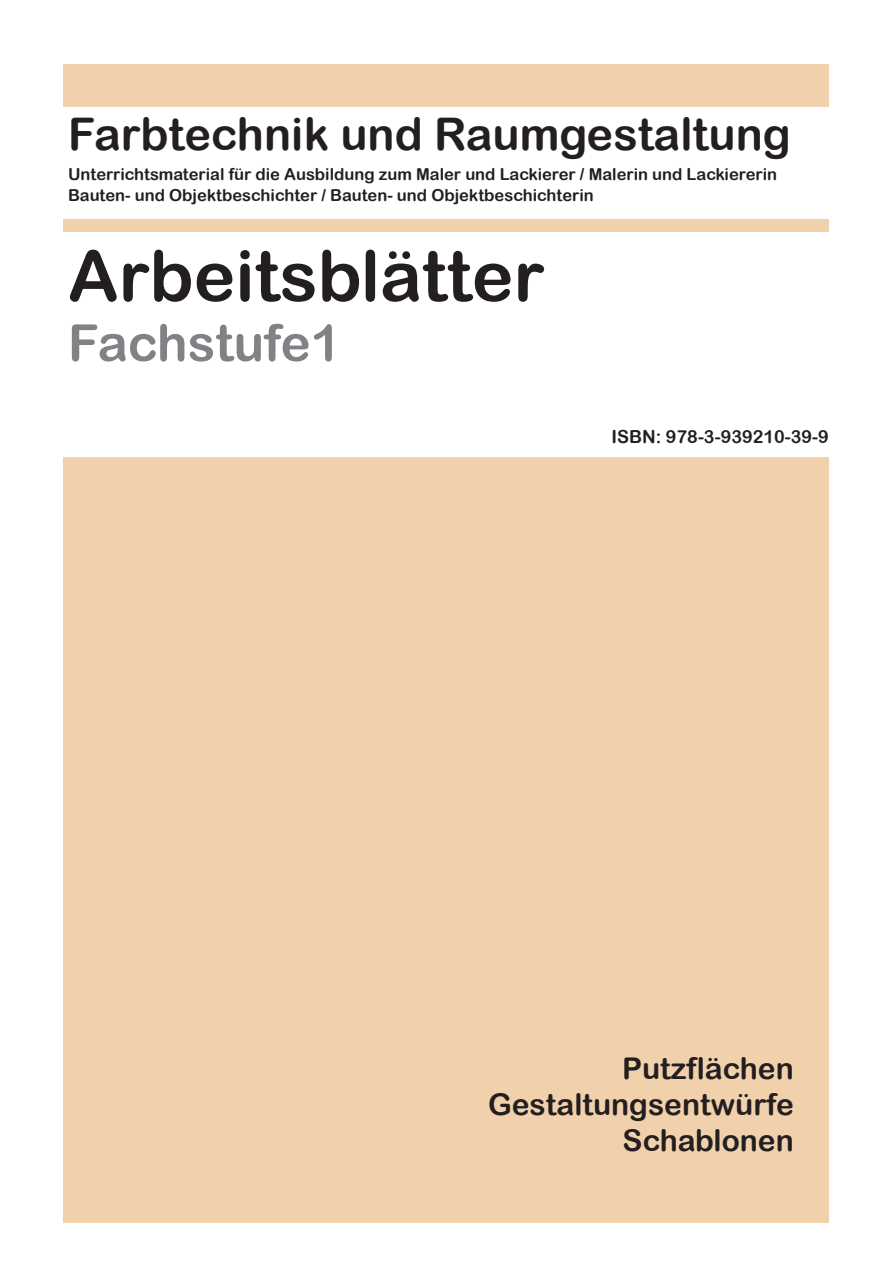
<style>
.page{position:relative;width:893px;height:1263px;background:#fff}
.page>*{position:absolute;margin:0;border:0;box-sizing:border-box;transform-origin:0 0}
.t1{font:70.5px "Arial Rounded MT Bold";color:#231f20}
.t2{font:51px "Arial Rounded MT Bold";color:#808285}
.t3{font:45px "Arial Rounded MT Bold";color:#231f20}
.t4{font:30px/36px "Arial Rounded MT Bold";color:#231f20;text-align:right}
.t5{font:18px "Arial Rounded MT Bold";color:#231f20}
.t6{font:16.5px/21px "Arial Rounded MT Bold";color:#231f20}
</style>
<div class="page">
<div style="left:64px;top:64px;width:765px;height:43px;background:#f1d1ac"></div>
<div style="left:64px;top:219px;width:765px;height:13px;background:#f1d1ac"></div>
<div style="left:64px;top:458px;width:765px;height:765px;background:#f1d1ac"></div>
<h3 class="t3" style="left:68px;top:107px;width:724px">Farbtechnik und Raumgestaltung</h3>
<p class="t6" style="left:68px;top:163px;width:711px">Unterrichtsmaterial für die Ausbildung zum Maler und Lackierer / Malerin und Lackiererin<br>Bauten- und Objektbeschichter / Bauten- und Objektbeschichterin</p>
<h1 class="t1" style="left:68px;top:234px;width:478px">Arbeitsblätter</h1>
<h2 class="t2" style="left:68px;top:313px;width:274px">Fachstufe1</h2>
<p class="t5" style="left:611px;top:426px;width:219px">ISBN: 978-3-939210-39-9</p>
<h3 class="t4" style="left:488px;top:1050px;width:307px">Putzflächen<br>Gestaltungsentwürfe</h3>
<h3 class="t4" style="left:617px;top:1050px;width:179px">Farbenlehre</h3>
<h3 class="t4" style="left:680px;top:1086px;width:98px">Objekt</h3>
<h3 class="t4" style="left:623px;top:1122px;width:173px">Schablonen</h3>
</div>
